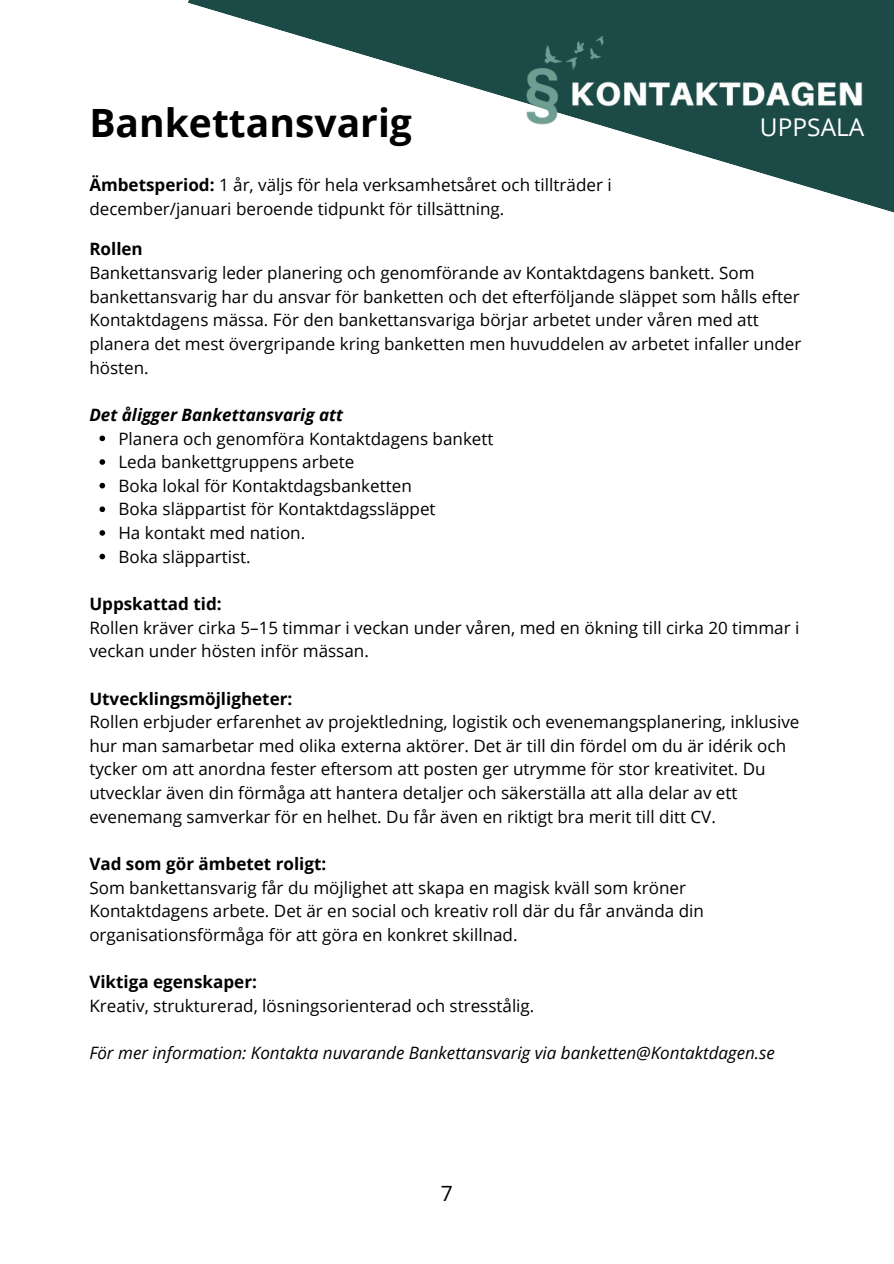
<style>
.page{position:relative;width:894px;height:1264px;background:#fff}
.page>*{position:absolute;margin:0;border:0;box-sizing:border-box;transform-origin:0 0}
.t1{font:700 39px "Open Sans";color:#000}
.t2{font:24.45px "Open Sans";color:#fff}
.t3{font:21px "Open Sans";color:#000}
.t4{font:17.1px/23.7px "Open Sans";color:#000}
.t5{font:700 17.1px "Open Sans";color:#000}
.t6{font:italic 17.1px "Open Sans";color:#000}
.t7{font:italic 700 17.1px "Open Sans";color:#000}
.s1{font-weight:700}
</style>
<div class="page">
<svg style="left:188px;top:0;width:705px;height:212px"></svg>
<img style="left:475px;top:37px;width:397px;height:105px">
<svg style="left:99px;top:435px;width:6px;height:6px"></svg>
<svg style="left:99px;top:459px;width:6px;height:6px"></svg>
<svg style="left:99px;top:483px;width:6px;height:5px"></svg>
<svg style="left:99px;top:506px;width:6px;height:6px"></svg>
<svg style="left:99px;top:530px;width:6px;height:5px"></svg>
<svg style="left:99px;top:553px;width:6px;height:6px"></svg>
<h1 class="t1" style="left:89px;top:95px;width:324px">Bankettansvarig</h1>
<h2 class="t2" style="left:759px;top:110px;width:106px">UPPSALA</h2>
<p class="t4" style="left:89px;top:172px;width:523px"><span class="s1">Ämbetsperiod:</span> 1 år, väljs för hela verksamhetsåret och tillträder i december/januari beroende tidpunkt för tillsättning.</p>
<p class="t5" style="left:89px;top:237px;width:55px">Rollen</p>
<p class="t4" style="left:89px;top:260px;width:713px">Bankettansvarig leder planering och genomförande av Kontaktdagens bankett. Som bankettansvarig har du ansvar för banketten och det efterföljande släppet som hålls efter Kontaktdagens mässa. För den bankettansvariga börjar arbetet under våren med att planera det mest övergripande kring banketten men huvuddelen av arbetet infaller under hösten.</p>
<p class="t7" style="left:89px;top:402px;width:255px">Det åligger Bankettansvarig att</p>
<h3 class="t4" style="left:118px;top:426px;width:376px">Planera och genomföra Kontaktdagens bankett</h3>
<p class="t4" style="left:118px;top:449px;width:237px">Leda bankettgruppens arbete</p>
<p class="t4" style="left:118px;top:473px;width:295px">Boka lokal för Kontaktdagsbanketten</p>
<p class="t4" style="left:118px;top:497px;width:319px">Boka släppartist för Kontaktdagssläppet</p>
<p class="t4" style="left:118px;top:520px;width:188px">Ha kontakt med nation.</p>
<p class="t4" style="left:118px;top:544px;width:134px">Boka släppartist.</p>
<p class="t5" style="left:89px;top:591px;width:134px">Uppskattad tid:</p>
<p class="t4" style="left:89px;top:615px;width:711px">Rollen kräver cirka 5–15 timmar i veckan under våren, med en ökning till cirka 20 timmar i veckan under hösten inför mässan.</p>
<p class="t5" style="left:89px;top:686px;width:204px">Utvecklingsmöjligheter:</p>
<p class="t4" style="left:89px;top:709px;width:711px">Rollen erbjuder erfarenhet av projektledning, logistik och evenemangsplanering, inklusive hur man samarbetar med olika externa aktörer. Det är till din fördel om du är idérik och tycker om att anordna fester eftersom att posten ger utrymme för stor kreativitet. Du utvecklar även din förmåga att hantera detaljer och säkerställa att alla delar av ett evenemang samverkar för en helhet. Du får även en riktigt bra merit till ditt CV.</p>
<p class="t5" style="left:89px;top:851px;width:238px">Vad som gör ämbetet roligt:</p>
<p class="t4" style="left:89px;top:875px;width:616px">Som bankettansvarig får du möjlighet att skapa en magisk kväll som kröner<br>Kontaktdagens arbete. Det är en social och kreativ roll där du får använda din organisationsförmåga för att göra en konkret skillnad.</p>
<p class="t5" style="left:89px;top:969px;width:169px">Viktiga egenskaper:</p>
<p class="t4" style="left:89px;top:993px;width:446px">Kreativ, strukturerad, lösningsorienterad och stresstålig.</p>
<p class="t6" style="left:89px;top:1040px;width:687px">För mer information: Kontakta nuvarande Bankettansvarig via banketten@Kontaktdagen.se</p>
<p class="t3" style="left:440px;top:1178px;width:13px">7</p>
</div>
